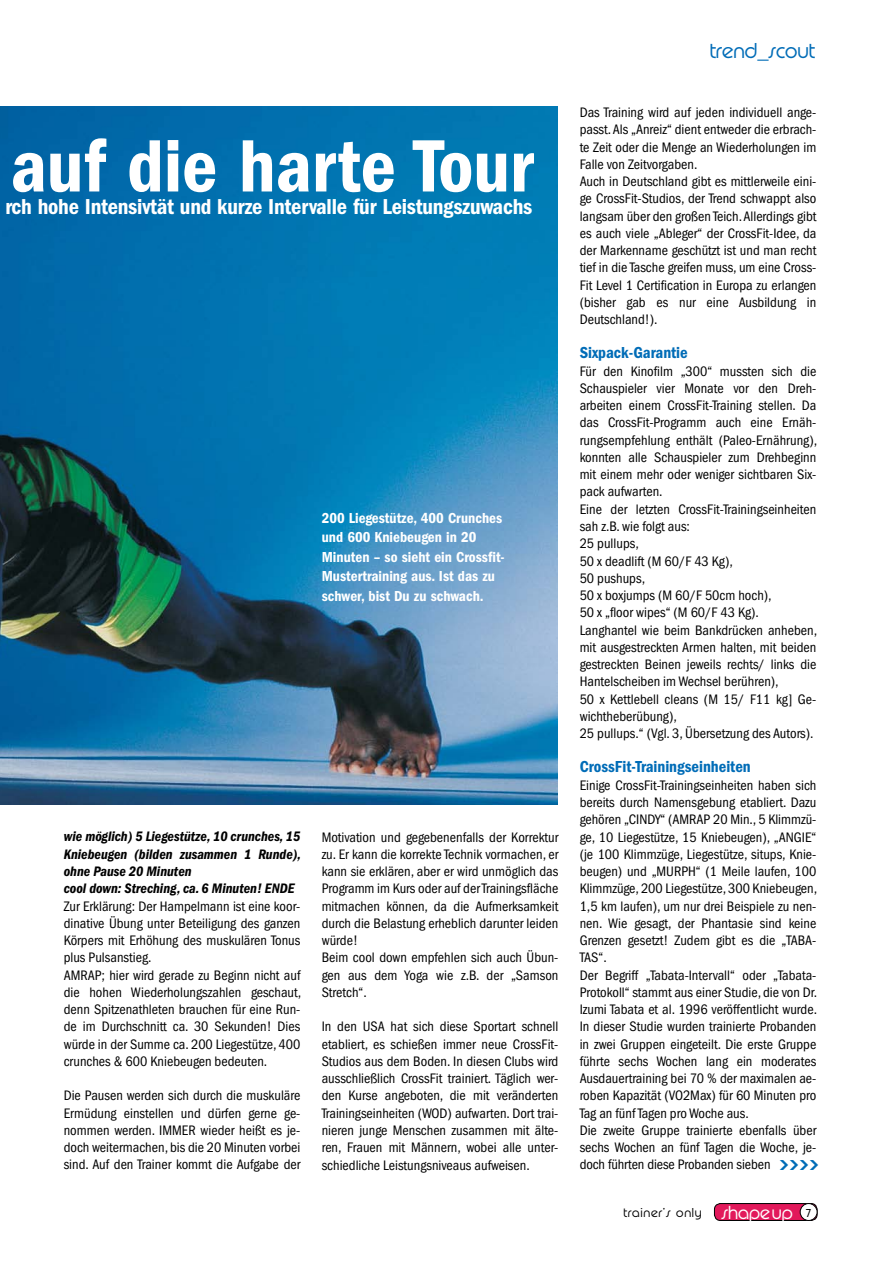
<style>
.page{position:relative;width:893px;height:1263px;background:#fff}
.page>*{position:absolute;margin:0;border:0;box-sizing:border-box;transform-origin:0 0}
.t1{font:76.65px "ITC Franklin Gothic Std Dm Cd";color:#fff}
.t2{font:22.5px "Pump D Ligh";color:#006cb7}
.t3{font:22.35px "ITC Franklin Gothic Std Dm Cd";letter-spacing:-.01em;color:#fff}
.t4{font:16.5px "ITC Franklin Gothic Std Dm Cd";color:#006cb7}
.t5{font:15px/19.5px "ITC Franklin Gothic Std Dm Cd";color:#fff}
.t6{font:condensed 14.25px/17.2px "ITC Franklin Gothic Std";color:#000}
.t7{font:14.25px/17.2px "ITC Franklin Gothic Std Dm Cd It";color:#000}
.t8{font:13.5px "Pump D Ligh";letter-spacing:.05em;color:#000}
.t9{font:700 12px "Arrowdyn";color:#006cb7}
.s1{font-size:19.65px;color:#fff}
.s2{font-size:12px}
</style>
<div class="page">
<div style="left:714px;top:1203px;width:103px;height:17px;background:#e2195b;border-radius:6px"></div>
<div style="left:714px;top:1203px;width:103px;height:17px;border:1px solid #000;border-radius:6px"></div>
<div style="left:800px;top:1203px;width:17px;height:17px;background:#fff;border-radius:50%"></div>
<div style="left:800px;top:1203px;width:17px;height:17px;border:1px solid #000;border-radius:50%"></div>
<img style="left:0;top:106px;width:558px;height:698px">
<h1 class="t1" style="left:10px;top:122px;width:525px">auf die harte Tour</h1>
<h3 class="t3" style="left:5px;top:194px;width:528px">rch hohe Intensivtät und kurze Intervalle für Leistungszuwachs</h3>
<p class="t5" style="left:322px;top:508px;width:185px">200 Liegestütze, 400 Crunches und 600 Kniebeugen in 20<br>Minuten – so sieht ein Crossfit-<br>Mustertraining aus. Ist das zu schwer, bist Du zu schwach.</p>
<p class="t7" style="left:64px;top:828px;width:239px">wie möglich) 5 Liegestütze, 10 crunches, 15<br>Kniebeugen (bilden zusammen 1 Runde), ohne Pause 20 Minuten<br>cool down: Streching, ca. 6 Minuten! ENDE</p>
<p class="t6" style="left:64px;top:897px;width:239px">Zur Erklärung: Der Hampelmann ist eine koor&shy;dinative Übung unter Beteiligung des ganzen Körpers mit Erhöhung des muskulären Tonus plus Pulsanstieg.<br>AMRAP; hier wird gerade zu Beginn nicht auf die hohen Wiederholungszahlen geschaut, denn Spitzenathleten brauchen für eine Run&shy;de im Durchschnitt ca. 30 Sekunden! Dies würde in der Summe ca. 200 Liegestütze, 400 crunches &amp; 600 Kniebeugen bedeuten.</p>
<p class="t6" style="left:64px;top:1087px;width:238px;text-align:justify">Die Pausen werden sich durch die muskuläre Ermüdung einstellen und dürfen gerne ge&shy;nommen werden. IMMER wieder heißt es je&shy;doch weitermachen, bis die 20 Minuten vorbei sind. Auf den Trainer kommt die Aufgabe der</p>
<p class="t6" style="left:322px;top:828px;width:238px">Motivation und gegebenenfalls der Korrektur zu. Er kann die korrekte Technik vormachen, er kann sie erklären, aber er wird unmöglich das Programm im Kurs oder auf der Trainingsfläche mitmachen können, da die Aufmerksamkeit durch die Belastung erheblich darunter leiden würde!<br>Beim cool down empfehlen sich auch Übun&shy;gen aus dem Yoga wie z.B. der „Samson Stretch“.</p>
<p class="t6" style="left:322px;top:1018px;width:238px;text-align:justify">In den USA hat sich diese Sportart schnell etabliert, es schießen immer neue CrossFit-Studios aus dem Boden. In diesen Clubs wird ausschließlich CrossFit trainiert. Täglich wer&shy;den Kurse angeboten, die mit veränderten Trainingseinheiten (WOD) aufwarten. Dort trai&shy;nieren junge Menschen zusammen mit älte&shy;ren, Frauen mit Männern, wobei alle unter&shy;schiedliche Leistungsniveaus aufweisen.</p>
<h2 class="t2" style="left:710px;top:38px;width:107px">trend_scout</h2>
<p class="t6" style="left:580px;top:104px;width:238px">Das Training wird auf jeden individuell ange&shy;passt. Als „Anreiz“ dient entweder die erbrach&shy;te Zeit oder die Menge an Wiederholungen im Falle von Zeitvorgaben.<br>Auch in Deutschland gibt es mittlerweile eini&shy;ge CrossFit-Studios, der Trend schwappt also langsam über den großen Teich. Allerdings gibt es auch viele „Ableger“ der CrossFit-Idee, da der Markenname geschützt ist und man recht tief in die Tasche greifen muss, um eine Cross-Fit Level 1 Certification in Europa zu erlangen (bisher gab es nur eine Ausbildung in Deutschland!).</p>
<p class="t4" style="left:580px;top:343px;width:110px">Sixpack-Garantie</p>
<p class="t6" style="left:580px;top:362px;width:239px">Für den Kinofilm „300“ mussten sich die Schauspieler vier Monate vor den Dreh&shy;arbeiten einem CrossFit-Training stellen. Da das CrossFit-Programm auch eine Ernäh&shy;rungsempfehlung enthält (Paleo-Ernährung), konnten alle Schauspieler zum Drehbeginn mit einem mehr oder weniger sichtbaren Six&shy;pack aufwarten.<br>Eine der letzten CrossFit-Trainingseinheiten sah z.B. wie folgt aus:<br>25 pullups,<br>50 x deadlift (M 60/F 43 Kg),<br>50 pushups,<br>50 x boxjumps (M 60/F 50cm hoch),<br>50 x „floor wipes“ (M 60/F 43 Kg).<br>Langhantel wie beim Bankdrücken anheben, mit ausgestreckten Armen halten, mit beiden gestreckten Beinen jeweils rechts/ links die Hantelscheiben im Wechsel berühren),<br>50 x Kettlebell cleans (M 15/ F11 kg] Ge&shy;wichtheberübung),<br>25 pullups.“ (Vgl. 3, Übersetzung des Autors).</p>
<p class="t4" style="left:580px;top:757px;width:173px">CrossFit-Trainingseinheiten</p>
<p class="t6" style="left:580px;top:776px;width:239px">Einige CrossFit-Trainingseinheiten haben sich bereits durch Namensgebung etabliert. Dazu gehören „CINDY“ (AMRAP 20 Min., 5 Klimmzü&shy;ge, 10 Liegestütze, 15 Kniebeugen), „ANGIE“ (je 100 Klimmzüge, Liegestütze, situps, Knie&shy;beugen) und „MURPH“ (1 Meile laufen, 100<br>Klimmzüge, 200 Liegestütze, 300 Kniebeugen, 1,5 km laufen), um nur drei Beispiele zu nen&shy;nen. Wie gesagt, der Phantasie sind keine Grenzen gesetzt! Zudem gibt es die „TABA-TAS“.<br>Der Begriff „Tabata-Intervall“ oder „Tabata-Protokoll“ stammt aus einer Studie, die von Dr.<br>Izumi Tabata et al. 1996 veröffentlicht wurde.<br>In dieser Studie wurden trainierte Probanden in zwei Gruppen eingeteilt. Die erste Gruppe führte sechs Wochen lang ein moderates Ausdauertraining bei 70 % der maximalen ae&shy;roben Kapazität (VO2Max) für 60 Minuten pro Tag an fünf Tagen pro Woche aus.<br>Die zweite Gruppe trainierte ebenfalls über sechs Wochen an fünf Tagen die Woche, je&shy;doch führten diese Probanden sieben</p>
<p class="t9" style="left:779px;top:1160px;width:41px">CCCC</p>
<p class="t8" style="left:623px;top:1205px;width:189px">trainer’s only <span class="s1">shapeup</span> <span class="s2">7</span></p>
</div>
